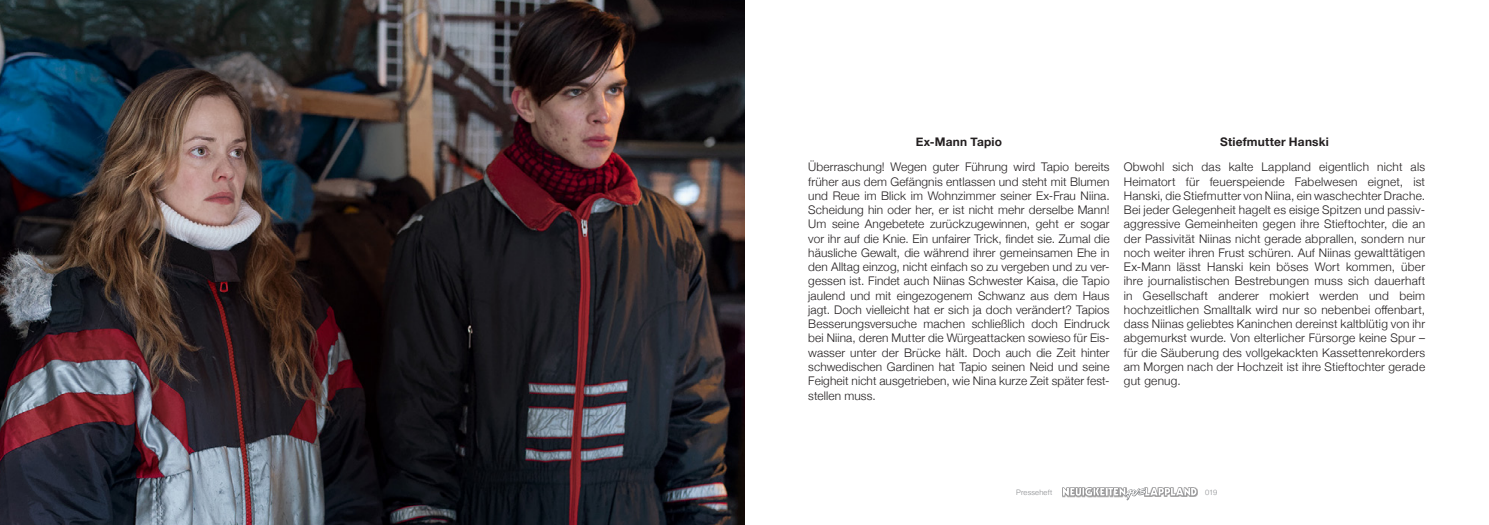
<style>
.page{position:relative;width:1489px;height:525px;background:#fff}
.page>*{position:absolute;margin:0;border:0;box-sizing:border-box;transform-origin:0 0}
.t1{font:300 11.88px/14.2px "Helvetica Neue";letter-spacing:.015em;color:#231f20;text-align:justify}
.t2{font:700 11.88px "Helvetica Neue";letter-spacing:.015em;color:#231f20}
.t3{font:300 7.5px "Helvetica Neue";letter-spacing:.025em;color:#8a8c8f}
</style>
<div class="page">
<div style="left:1144px;top:487px;width:53px;height:9px;background:#231f20;opacity:.45"></div>
<svg style="left:1062px;top:487px;width:134px;height:12px"></svg>
<img style="left:0;top:0;width:744px;height:524px">
<p class="t2" style="left:915px;top:133px;width:88px">Ex-Mann Tapio</p>
<p class="t1" style="left:808px;top:159px;width:303px">Überraschung! Wegen guter Führung wird Tapio bereits früher aus dem Gefängnis entlassen und steht mit Blumen und Reue im Blick im Wohnzimmer seiner Ex-Frau Niina.<br>Scheidung hin oder her, er ist nicht mehr derselbe Mann!<br>Um seine Angebetete zurückzugewinnen, geht er sogar vor ihr auf die Knie. Ein unfairer Trick, findet sie. Zumal die häusliche Gewalt, die während ihrer gemeinsamen Ehe in den Alltag einzog, nicht einfach so zu vergeben und zu ver&shy;gessen ist. Findet auch Niinas Schwester Kaisa, die Tapio jaulend und mit eingezogenem Schwanz aus dem Haus jagt. Doch vielleicht hat er sich ja doch verändert? Tapios Besserungsversuche machen schließlich doch Eindruck bei Niina, deren Mutter die Würgeattacken sowieso für Eis&shy;wasser unter der Brücke hält. Doch auch die Zeit hinter schwedischen Gardinen hat Tapio seinen Neid und seine Feigheit nicht ausgetrieben, wie Nina kurze Zeit später fest&shy;stellen muss.</p>
<p class="t2" style="left:1219px;top:133px;width:110px">Stiefmutter Hanski</p>
<p class="t1" style="left:1123px;top:159px;width:303px">Obwohl sich das kalte Lappland eigentlich nicht als Heimatort für feuerspeiende Fabelwesen eignet, ist Hanski, die Stiefmutter von Niina, ein waschechter Drache.<br>Bei jeder Gelegenheit hagelt es eisige Spitzen und passiv&shy;aggressive Gemeinheiten gegen ihre Stieftochter, die an der Passivität Niinas nicht gerade abprallen, sondern nur noch weiter ihren Frust schüren. Auf Niinas gewalttätigen Ex-Mann lässt Hanski kein böses Wort kommen, über ihre journalistischen Bestrebungen muss sich dauerhaft in Gesellschaft anderer mokiert werden und beim hochzeitlichen Smalltalk wird nur so nebenbei offenbart, dass Niinas geliebtes Kaninchen dereinst kaltblütig von ihr abgemurkst wurde. Von elterlicher Fürsorge keine Spur – für die Säuberung des vollgekackten Kassettenrekorders am Morgen nach der Hochzeit ist ihre Stieftochter gerade gut genug.</p>
<p class="t3" style="left:1016px;top:486px;width:37px">Presseheft</p>
<p class="t3" style="left:1204px;top:486px;width:14px">019</p>
</div>
